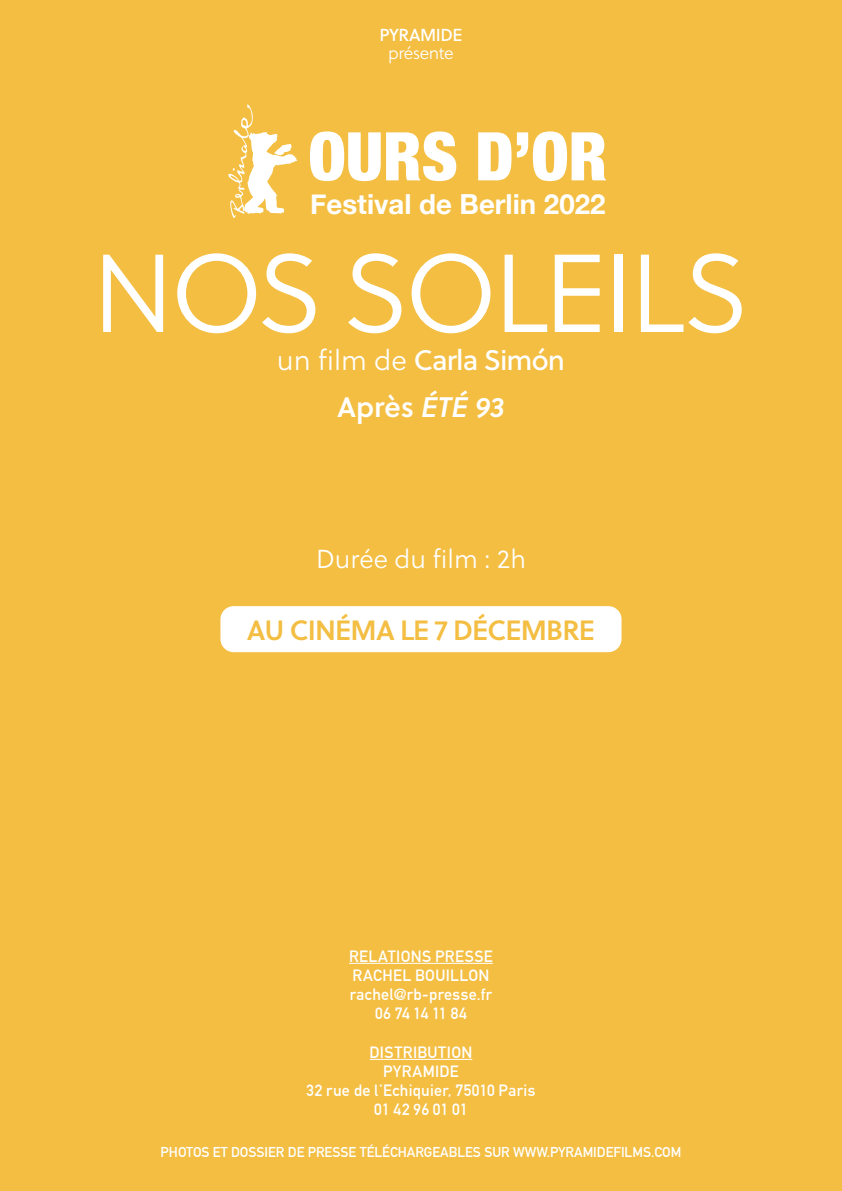
<style>
.page{position:relative;width:842px;height:1191px;background:#f3be42}
.page>*{position:absolute;margin:0;border:0;box-sizing:border-box;transform-origin:0 0}
.t1{font:110.4px "Soleil Lt";letter-spacing:-.04em;color:#fff}
.t2{font:900 condensed 67.2px "Helvetica Neue";color:#fff}
.t3{font:28.2px "Soleil Bk";letter-spacing:-.03em;color:#fff}
.t4{font:28.2px "Soleil Sb";color:#fff}
.t5{font:27.8px "Soleil Sb";letter-spacing:-.03em;color:#f3be42}
.t6{font:700 27.6px "Helvetica Neue";color:#fff}
.t7{font:26px "Soleil Lt";color:#fff}
.t8{font:17.4px "Soleil Bk";letter-spacing:-.03em;color:#fff}
.t9{font:17.4px "Soleil Lt";letter-spacing:-.03em;color:#fff}
.t10{font:700 16px/19.2px "DIN Alternate";letter-spacing:.02em;color:#fff;text-align:center}
.t11{font:700 14px "DIN Alternate";color:#fff}
.s1{font-family:"Soleil Lt"}
.s2{font-style:italic}
</style>
<div class="page">
<hr style="left:349px;top:963px;width:144px;height:1px;background:#fff">
<hr style="left:370px;top:1059px;width:102px;height:1px;background:#fff">
<div style="left:220px;top:606px;width:401px;height:46px;background:#fff;border-radius:13px"></div>
<svg style="left:228px;top:104px;width:69px;height:114px"></svg>
<p class="t8" style="left:379px;top:22px;width:85px">PYRAMIDE</p>
<p class="t9" style="left:388px;top:41px;width:67px">présente</p>
<h2 class="t2" style="left:308px;top:101px;width:300px">OURS D’OR</h2>
<h3 class="t6" style="left:310px;top:182px;width:297px">Festival de Berlin 2022</h3>
<h1 class="t1" style="left:92px;top:216px;width:660px">NOS SOLEILS</h1>
<h3 class="t3" style="left:277px;top:339px;width:290px"><span class="s1">un film de</span> Carla Simón</h3>
<h3 class="t4" style="left:337px;top:385px;width:169px">Après <span class="s2">ÉTÉ 93</span></h3>
<h3 class="t7" style="left:316px;top:540px;width:211px">Durée du film : 2h</h3>
<h3 class="t5" style="left:247px;top:608px;width:350px">AU CINÉMA LE 7 DÉCEMBRE</h3>
<p class="t10" style="left:349px;top:945px;width:145px">RELATIONS PRESSE<br>RACHEL BOUILLON rachel@rb-presse.fr<br>06 74 14 11 84</p>
<p class="t10" style="left:307px;top:1041px;width:230px">DISTRIBUTION<br>PYRAMIDE<br>32 rue de l’Echiquier, 75010 Paris<br>01 42 96 01 01</p>
<p class="t11" style="left:161px;top:1141px;width:522px">PHOTOS ET DOSSIER DE PRESSE TÉLÉCHARGEABLES SUR WWW.PYRAMIDEFILMS.COM</p>
</div>
